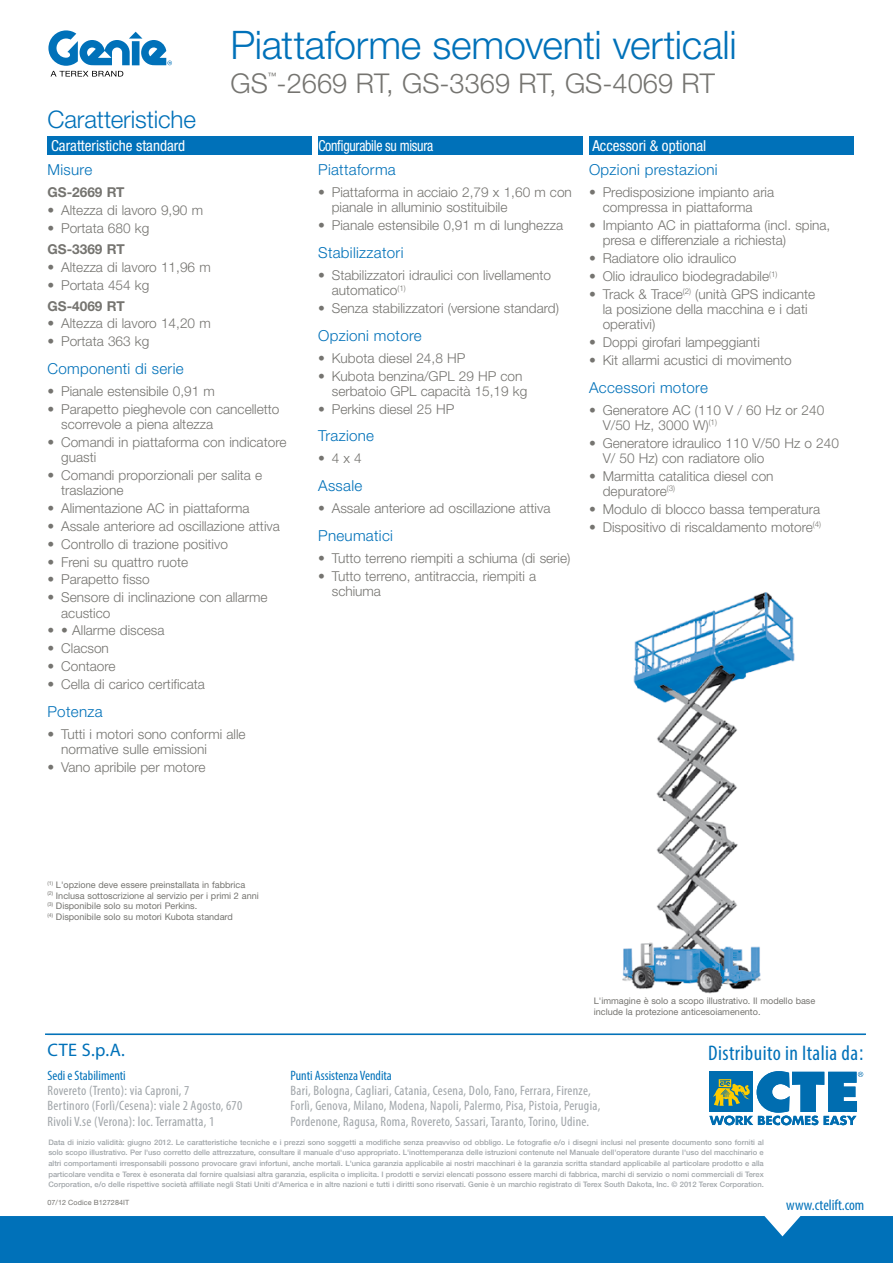
<style>
.page{position:relative;width:893px;height:1263px;background:#fff}
.page>*{position:absolute;margin:0;border:0;box-sizing:border-box;transform-origin:0 0}
.t1{font:300 39.45px "Helvetica Neue LT Std";letter-spacing:-.005em;color:#0071b9}
.t2{font:300 27.3px "Helvetica Neue LT Std";color:#757470}
.t3{font:300 24.3px "Helvetica Neue LT Std";letter-spacing:-.005em;color:#0071b9}
.t4{font:condensed 21.15px "Myriad Pro";letter-spacing:.02em;color:#0071b9}
.t5{font:18.15px "Myriad Pro";color:#0071b9}
.t6{font:300 15.15px "Helvetica Neue LT Std";letter-spacing:.02em;color:#0071b9}
.t7{font:condensed 15.15px "Helvetica Neue LT Std";color:#fff}
.t8{font:condensed 15.15px "Helvetica Neue LT Std";letter-spacing:-.02em;color:#fff;scale:.91 1}
.t9{font:condensed 15.15px "Myriad Pro";color:#0071b9}
.t10{font:300 13.65px/15.1px "Helvetica Neue LT Std";color:#757470}
.t11{font:condensed 13.65px/15.1px "Myriad Pro";letter-spacing:.02em;color:#a0a5a9}
.t12{font:700 13.65px "Helvetica Neue LT Std";color:#757470}
.t13{font:9.15px/10.6px "Helvetica Neue LT Std";color:#757470}
.t14{font:condensed 8.85px "Helvetica Neue LT Std";color:#757470}
.t15{font:500 7.65px/10.6px "Helvetica Neue LT Std";color:#a0a5a9;text-align:justify}
.t16{font:7.2px "Helvetica Neue LT Std";letter-spacing:.01em;color:#757470}
.s1{font-weight:700}
.s2{font-family:"Helvetica Neue LT Std";font-weight:300;font-stretch:normal}
.s3{color:#0071b9}
</style>
<div class="page">
<svg style="left:48px;top:30px;width:124px;height:47px"></svg>
<div style="left:0;top:1216px;width:893px;height:47px;background:#0071b9"></div>
<hr style="left:45px;top:1033px;width:821px;height:2px;background:#0071b9">
<svg style="left:709px;top:1071px;width:154px;height:54px"></svg>
<img style="left:622px;top:592px;width:173px;height:402px">
<div style="left:47px;top:136px;width:265px;height:19px;background:#0071b9"></div>
<div style="left:318px;top:136px;width:265px;height:19px;background:#0071b9"></div>
<div style="left:589px;top:136px;width:264px;height:19px;background:#0071b9"></div>
<p class="t1" style="left:230px;top:21px;width:508px">Piattaforme semoventi verticali</p>
<p class="t3" style="left:47px;top:104px;width:150px">Caratteristiche</p>
<p class="t14" style="left:268px;top:70px;width:10px">™</p>
<p class="t2" style="left:230px;top:66px;width:486px">GS -2669 RT, GS-3369 RT, GS-4069 RT</p>
<p class="t7" style="left:51px;top:137px;width:136px">Caratteristiche standard</p>
<p class="t8" style="left:318px;top:137px;width:128px">Configurabile su misura</p>
<p class="t7" style="left:592px;top:137px;width:115px">Accessori &amp; optional</p>
<p class="t6" style="left:47px;top:161px;width:46px">Misure</p>
<p class="t12" style="left:47px;top:184px;width:79px">GS-2669 RT</p>
<p class="t10" style="left:47px;top:202px;width:157px">• Altezza di lavoro 9,90 m</p>
<p class="t10" style="left:47px;top:217px;width:103px;line-height:20.9px">• Portata 680 kg<br><span class="s1">GS-3369 RT</span></p>
<p class="t10" style="left:47px;top:259px;width:165px">• Altezza di lavoro 11,96 m</p>
<p class="t10" style="left:47px;top:274px;width:103px;line-height:20.9px">• Portata 454 kg<br><span class="s1">GS-4069 RT</span></p>
<p class="t10" style="left:47px;top:316px;width:165px">• Altezza di lavoro 14,20 m</p>
<p class="t10" style="left:48px;top:334px;width:103px">• Portata 363 kg</p>
<p class="t6" style="left:47px;top:359px;width:138px">Componenti di serie</p>
<p class="t10" style="left:47px;top:383px;width:169px">• Pianale estensibile 0,91 m</p>
<p class="t10" style="left:61px;top:401px;width:220px;text-indent:-14px">• Parapetto pieghevole con cancelletto scorrevole a piena altezza</p>
<p class="t10" style="left:61px;top:434px;width:227px;text-indent:-14px">• Comandi in piattaforma con indicatore guasti</p>
<p class="t10" style="left:61px;top:467px;width:203px;text-indent:-14px">• Comandi proporzionali per salita e traslazione</p>
<p class="t10" style="left:48px;top:500px;width:203px">• Alimentazione AC in piattaforma</p>
<p class="t10" style="left:48px;top:518px;width:234px">• Assale anteriore ad oscillazione attiva</p>
<p class="t10" style="left:48px;top:536px;width:182px">• Controllo di trazione positivo</p>
<p class="t10" style="left:48px;top:554px;width:142px">• Freni su quattro ruote</p>
<p class="t10" style="left:48px;top:572px;width:104px">• Parapetto fisso</p>
<p class="t10" style="left:61px;top:590px;width:208px;text-indent:-14px">• Sensore di inclinazione con allarme acustico</p>
<p class="t10" style="left:48px;top:623px;width:118px">• • Allarme discesa</p>
<p class="t10" style="left:48px;top:640px;width:63px">• Clacson</p>
<p class="t10" style="left:48px;top:658px;width:69px">• Contaore</p>
<p class="t10" style="left:48px;top:676px;width:159px">• Cella di carico certificata</p>
<p class="t6" style="left:47px;top:702px;width:57px">Potenza</p>
<p class="t10" style="left:61px;top:726px;width:186px;text-indent:-14px">• Tutti i motori sono conformi alle normative sulle emissioni</p>
<p class="t10" style="left:47px;top:759px;width:160px">• Vano apribile per motore</p>
<p class="t6" style="left:318px;top:161px;width:79px">Piattaforma</p>
<p class="t10" style="left:332px;top:184px;width:242px;text-indent:-14px">• Piattaforma in acciaio 2,79 x 1,60 m con pianale in alluminio sostituibile</p>
<p class="t10" style="left:318px;top:218px;width:246px">• Pianale estensibile 0,91 m di lunghezza</p>
<p class="t6" style="left:318px;top:243px;width:87px">Stabilizzatori</p>
<p class="t10" style="left:332px;top:267px;width:221px;text-indent:-14px">• Stabilizzatori idraulici con livellamento automatico<sup>(1)</sup></p>
<p class="t10" style="left:318px;top:300px;width:242px">• Senza stabilizzatori (versione standard)</p>
<p class="t6" style="left:318px;top:326px;width:105px">Opzioni motore</p>
<p class="t10" style="left:318px;top:350px;width:149px">• Kubota diesel 24,8 HP</p>
<p class="t10" style="left:332px;top:368px;width:197px;text-indent:-14px">• Kubota benzina/GPL 29 HP con serbatoio GPL capacità 15,19 kg</p>
<p class="t10" style="left:318px;top:401px;width:138px">• Perkins diesel 25 HP</p>
<p class="t6" style="left:318px;top:427px;width:58px">Trazione</p>
<p class="t10" style="left:318px;top:451px;width:45px">• 4x4</p>
<p class="t6" style="left:318px;top:476px;width:46px">Assale</p>
<p class="t10" style="left:318px;top:500px;width:234px">• Assale anteriore ad oscillazione attiva</p>
<p class="t6" style="left:318px;top:526px;width:76px">Pneumatici</p>
<p class="t10" style="left:318px;top:550px;width:254px">• Tutto terreno riempiti a schiuma (di serie)</p>
<p class="t10" style="left:332px;top:568px;width:206px;text-indent:-14px">• Tutto terreno, antitraccia, riempiti a schiuma</p>
<p class="t6" style="left:589px;top:161px;width:130px">Opzioni prestazioni</p>
<p class="t10" style="left:589px;top:184px;width:187px;text-align:center">• Predisposizione impianto aria compressa in piattaforma</p>
<p class="t10" style="left:603px;top:217px;width:229px;text-indent:-14px">• Impianto AC in piattaforma (incl. spina, presa e differenziale a richiesta)</p>
<p class="t10" style="left:589px;top:251px;width:149px">• Radiatore olio idraulico</p>
<p class="t10" style="left:589px;top:268px;width:190px">• Olio idraulico biodegradabile<sup>(1)</sup></p>
<p class="t10" style="left:603px;top:286px;width:214px;text-indent:-14px">• Track &amp; Trace<sup>(2)</sup> (unità GPS indicante la posizione della macchina e i dati operativi)</p>
<p class="t10" style="left:589px;top:334px;width:172px">• Doppi girofari lampeggianti</p>
<p class="t10" style="left:589px;top:352px;width:204px">• Kit allarmi acustici di movimento</p>
<p class="t6" style="left:589px;top:378px;width:120px">Accessori motore</p>
<p class="t10" style="left:603px;top:402px;width:223px;text-indent:-14px">• Generatore AC (110 V / 60 Hz or 240<br>V/50 Hz, 3000 W)<sup>(1)</sup></p>
<p class="t10" style="left:603px;top:435px;width:238px;text-indent:-14px">• Generatore idraulico 110 V/50 Hz o 240<br>V/ 50 Hz) con radiatore olio</p>
<p class="t10" style="left:603px;top:468px;width:172px;text-indent:-14px">• Marmitta catalitica diesel con depuratore<sup>(3)</sup></p>
<p class="t10" style="left:589px;top:501px;width:233px">• Modulo di blocco bassa temperatura</p>
<p class="t10" style="left:589px;top:519px;width:234px">• Dispositivo di riscaldamento motore<sup>(4)</sup></p>
<p class="t13" style="left:47px;top:879px;width:213px"><sup>(1)</sup> L'opzione deve essere preinstallata in fabbrica<br><sup>(2)</sup> Inclusa sottoscrizione al servizio per i primi 2 anni <sup>(3)</sup> Disponibile solo su motori Perkins.<br><sup>(4)</sup> Disponibile solo su motori Kubota standard</p>
<p class="t5" style="left:47px;top:1038px;width:79px">CTE S.p.A.</p>
<p class="t13" style="left:594px;top:995px;width:223px">L'immagine è solo a scopo illustrativo. Il modello base include la protezione anticesoiamenento.</p>
<p class="t4" style="left:708px;top:1040px;width:158px">Distribuito in Italia da<span class="s2">:</span></p>
<p class="t11" style="left:47px;top:1068px;width:196px"><span class="s3">Sedi e Stabilimenti<br></span>Rovereto (Trento): via Caproni, 7<br>Bertinoro (Forlì/Cesena): viale 2 Agosto, 670<br>Rivoli V.se (Verona): loc. Terramatta, 1</p>
<p class="t11" style="left:290px;top:1068px;width:311px"><span class="s3">Punti Assistenza Vendita<br></span>Bari, Bologna, Cagliari, Catania, Cesena, Dolo, Fano, Ferrara, Firenze, Forlì, Genova, Milano, Modena, Napoli, Palermo, Pisa, Pistoia, Perugia, Pordenone, Ragusa, Roma, Rovereto, Sassari, Taranto, Torino, Udine.</p>
<p class="t15" style="left:48px;top:1137px;width:717px">Data di inizio validità: giugno 2012. Le caratteristiche tecniche e i prezzi sono soggetti a modifiche senza preavviso od obbligo. Le fotografie e/o i disegni inclusi nel presente documento sono forniti al solo scopo illustrativo. Per l'uso corretto delle attrezzature, consultare il manuale d'uso appropriato. L'inottemperanza delle istruzioni contenute nel Manuale dell'operatore durante l'uso del macchinario e altri comportamenti irresponsabili possono provocare gravi infortuni, anche mortali. L'unica garanzia applicabile ai nostri macchinari è la garanzia scritta standard applicabile al particolare prodotto e alla particolare vendita e Terex è esonerata dal fornire qualsiasi altra garanzia, esplicita o implicita. I prodotti e servizi elencati possono essere marchi di fabbrica, marchi di servizio o nomi commerciali di Terex Corporation, e/o delle rispettive società affiliate negli Stati Uniti d'America e in altre nazioni e tutti i diritti sono riservati. Genie è un marchio registrato di Terex South Dakota, Inc. © 2012 Terex Corporation.</p>
<p class="t16" style="left:47px;top:1198px;width:83px">07/12 Codice B127284IT</p>
<p class="t9" style="left:786px;top:1196px;width:80px">www.ctelift.com</p>
</div>
